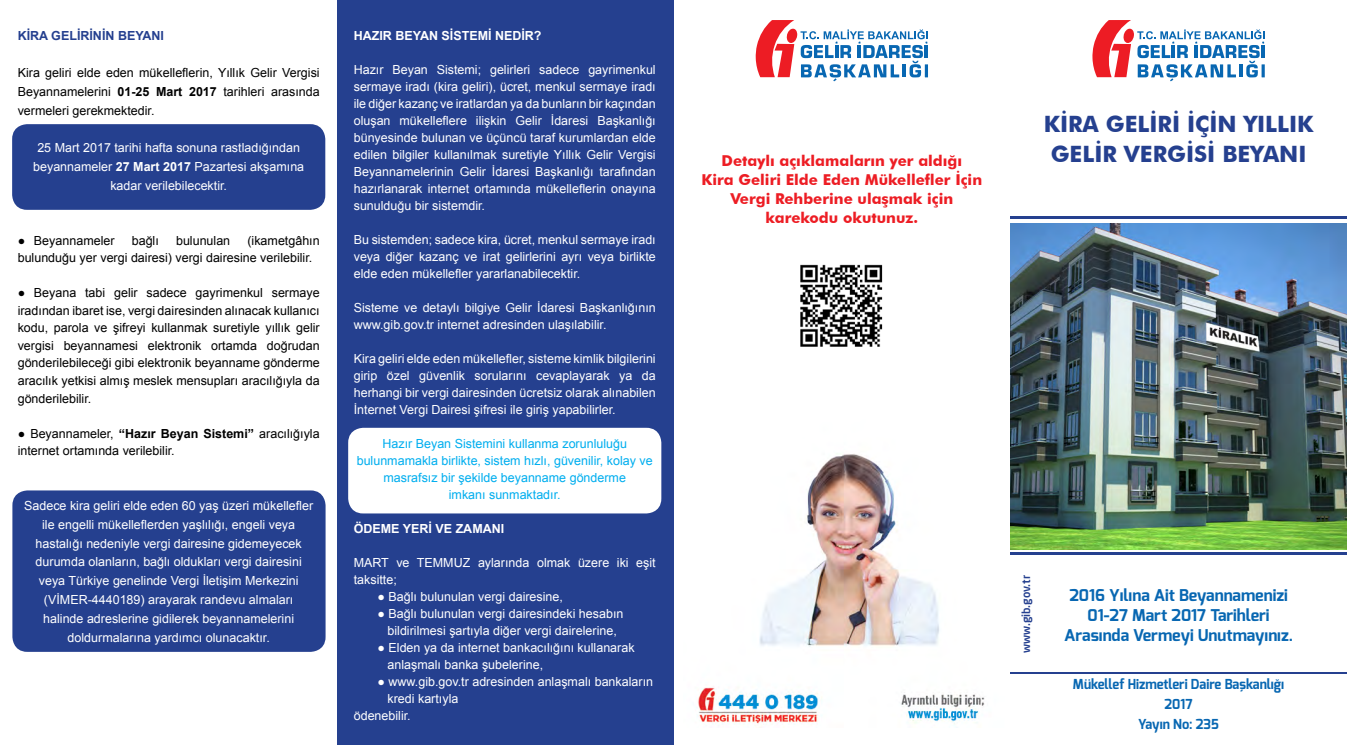
<style>
.page{position:relative;width:1347px;height:745px;background:#fff}
.page>*{position:absolute;margin:0;border:0;box-sizing:border-box;transform-origin:0 0}
.t1{font:700 22.5px "Futura BT";color:#25408f}
.t2{font:700 16.25px "Exo";color:#0867b2}
.t3{font:700 15px/18.8px "Futura BT";color:#ed1d24;text-align:center}
.t4{font:700 13.75px "Exo";color:#0867b2;scale:.95 1}
.Paragraph_Style_1{font:12.5px/17px "Arial";color:#fff}
.Paragraph_Style_3{font:12.5px/17.5px "Arial";color:#000;text-align:justify}
.t5{font:12.5px/17px "Arial";color:#00aeef;text-align:center}
.t6{font:700 12.5px "Arial";color:#fff}
.t7{font:700 12.5px "Arial";color:#25408f}
.t8{font:500 11.12px "Neo Sans Pro";color:#25408f}
.s1{font-weight:700}
</style>
<div class="page">
<img style="left:697px;top:454px;width:319px;height:271px">
<div style="left:337px;top:0;width:336px;height:744px;background:#25408f"></div>
<div style="left:12px;top:490px;width:313px;height:161px;background:#25408f;border-radius:15px"></div>
<div style="left:12px;top:124px;width:313px;height:86px;background:#25408f;border-radius:15px"></div>
<div style="left:348px;top:427px;width:313px;height:86px;background:#fff;border-radius:15px"></div>
<svg style="left:1092px;top:20px;width:172px;height:61px"></svg>
<svg style="left:755px;top:20px;width:173px;height:61px"></svg>
<hr style="left:1010px;top:216px;width:336px;height:3px;background:#25408f">
<hr style="left:1010px;top:552px;width:336px;height:2px;background:#25408f">
<hr style="left:1010px;top:671px;width:336px;height:2px;background:#25408f">
<img style="left:1010px;top:223px;width:336px;height:325px">
<img style="left:800px;top:264px;width:83px;height:83px">
<p class="t7" style="left:18px;top:27px;width:148px">KİRA GELİRİNİN BEYANI</p>
<p class="Paragraph_Style_3" style="left:18px;top:63px;width:303px;line-height:18.8px">Kira geliri elde eden mükelleflerin, Yıllık Gelir Vergisi Beyannamelerini <span class="s1">01-25 Mart 2017</span> tarihleri arasında vermeleri gerekmektedir.</p>
<p class="Paragraph_Style_1" style="left:33px;top:138px;width:272px;line-height:18.8px;text-align:center">25 Mart 2017 tarihi hafta sonuna rastladığından beyannameler <span class="s1">27 Mart 2017</span> Pazartesi akşamına kadar verilebilecektir.</p>
<p class="Paragraph_Style_3" style="left:18px;top:232px;width:303px;text-indent:230px">(ikametgâhın bulunduğu yer vergi dairesi) vergi dairesine verilebilir.</p>
<p class="Paragraph_Style_3" style="left:18px;top:284px;width:303px">● Beyana tabi gelir sadece gayrimenkul sermaye iradından ibaret ise, vergi dairesinden alınacak kullanıcı kodu, parola ve şifreyi kullanmak suretiyle yıllık gelir vergisi beyannamesi elektronik ortamda doğrudan gönderilebileceği gibi elektronik beyanname gönderme aracılık yetkisi almış meslek mensupları aracılığıyla da gönderilebilir.</p>
<p class="Paragraph_Style_3" style="left:18px;top:424px;width:303px">● Beyannameler, <span class="s1">“Hazır Beyan Sistemi”</span> aracılığıyla internet ortamında verilebilir.</p>
<p class="Paragraph_Style_3" style="left:18px;top:232px;width:98px">● Beyannameler</p>
<p class="Paragraph_Style_3" style="left:132px;top:232px;width:29px">bağlı</p>
<p class="Paragraph_Style_3" style="left:176px;top:232px;width:56px">bulunulan</p>
<p class="Paragraph_Style_1" style="left:24px;top:496px;width:290px;line-height:18.8px;text-align:center">Sadece kira geliri elde eden 60 yaş üzeri mükellefler ile engelli mükelleflerden yaşlılığı, engeli veya hastalığı nedeniyle vergi dairesine gidemeyecek durumda olanların, bağlı oldukları vergi dairesini veya Türkiye genelinde Vergi İletişim Merkezini (VİMER-4440189) arayarak randevu almaları</p>
<p class="Paragraph_Style_1" style="left:43px;top:609px;width:252px">halinde adreslerine gidilerek beyannamelerini</p>
<p class="Paragraph_Style_1" style="left:68px;top:628px;width:204px">doldurmalarına yardımcı olunacaktır.</p>
<p class="t6" style="left:354px;top:27px;width:189px">HAZIR BEYAN SİSTEMİ NEDİR?</p>
<p class="Paragraph_Style_1" style="left:354px;top:61px;width:303px;text-align:justify">Hazır Beyan Sistemi; gelirleri sadece gayrimenkul sermaye iradı (kira geliri), ücret, menkul sermaye iradı ile diğer kazanç ve iratlardan ya da bunların bir kaçından oluşan mükelleflere ilişkin Gelir İdaresi Başkanlığı bünyesinde bulunan ve üçüncü taraf kurumlardan elde edilen bilgiler kullanılmak suretiyle Yıllık Gelir Vergisi Beyannamelerinin Gelir İdaresi Başkanlığı tarafından hazırlanarak internet ortamında mükelleflerin onayına sunulduğu bir sistemdir.</p>
<p class="Paragraph_Style_1" style="left:354px;top:231px;width:303px;text-align:justify">Bu sistemden; sadece kira, ücret, menkul sermaye iradı veya diğer kazanç ve irat gelirlerini ayrı veya birlikte elde eden mükellefler yararlanabilecektir.</p>
<p class="Paragraph_Style_1" style="left:354px;top:299px;width:303px">Sisteme ve detaylı bilgiye Gelir İdaresi Başkanlığının www.gib.gov.tr internet adresinden ulaşılabilir.</p>
<p class="Paragraph_Style_1" style="left:354px;top:350px;width:303px;text-align:justify">Kira geliri elde eden mükellefler, sisteme kimlik bilgilerini girip özel güvenlik sorularını cevaplayarak ya da herhangi bir vergi dairesinden ücretsiz olarak alınabilen İnternet Vergi Dairesi şifresi ile giriş yapabilirler.</p>
<p class="t5" style="left:357px;top:435px;width:297px">Hazır Beyan Sistemini kullanma zorunluluğu bulunmamakla birlikte, sistem hızlı, güvenilir, kolay ve masrafsız bir şekilde beyanname gönderme</p>
<p class="t5" style="left:449px;top:486px;width:113px">imkanı sunmaktadır.</p>
<p class="t6" style="left:354px;top:520px;width:152px">ÖDEME YERİ VE ZAMANI</p>
<p class="Paragraph_Style_1" style="left:354px;top:554px;width:303px">MART ve TEMMUZ aylarında olmak üzere iki eşit taksitte;</p>
<p class="Paragraph_Style_1" style="left:377px;top:588px;width:187px">● Bağlı bulunulan vergi dairesine,</p>
<p class="Paragraph_Style_1" style="left:377px;top:605px;width:247px;text-align:center">● Bağlı bulunulan vergi dairesindeki hesabın bildirilmesi şartıyla diğer vergi dairelerine,</p>
<p class="Paragraph_Style_1" style="left:387px;top:639px;width:248px;text-indent:-10px">● Elden ya da internet bankacılığını kullanarak anlaşmalı banka şubelerine,</p>
<p class="Paragraph_Style_1" style="left:387px;top:673px;width:267px;text-indent:-10px">● www.gib.gov.tr adresinden anlaşmalı bankaların kredi kartıyla</p>
<p class="Paragraph_Style_1" style="left:354px;top:707px;width:58px">ödenebilir.</p>
<p class="t3" style="left:721px;top:151px;width:242px">Detaylı açıklamaların yer aldığı</p>
<p class="t3" style="left:701px;top:170px;width:282px">Kira Geliri Elde Eden Mükellefler İçin<br>Vergi Rehberine ulaşmak için</p>
<p class="t3" style="left:765px;top:208px;width:154px">karekodu okutunuz.</p>
<p class="t1" style="left:1043px;top:111px;width:271px">KİRA GELİRİ İÇİN YILLIK</p>
<p class="t1" style="left:1050px;top:141px;width:257px">GELİR VERGİSİ BEYANI</p>
<p class="t8" style="left:1019px;top:652px;width:80px;rotate:-90deg">www.gib.gov.tr</p>
<p class="t2" style="left:1069px;top:584px;width:220px">2016 Yılına Ait Beyannamenizi</p>
<p class="t2" style="left:1087px;top:604px;width:184px">01-27 Mart 2017 Tarihleri</p>
<p class="t2" style="left:1064px;top:624px;width:230px">Arasında Vermeyi Unutmayınız.</p>
<p class="t4" style="left:1073px;top:675px;width:224px">Mükellef Hizmetleri Daire Başkanlığı</p>
<p class="t4" style="left:1164px;top:694px;width:31px">2017</p>
<p class="t4" style="left:1138px;top:714px;width:86px">Yayın No: 235</p>
</div>
